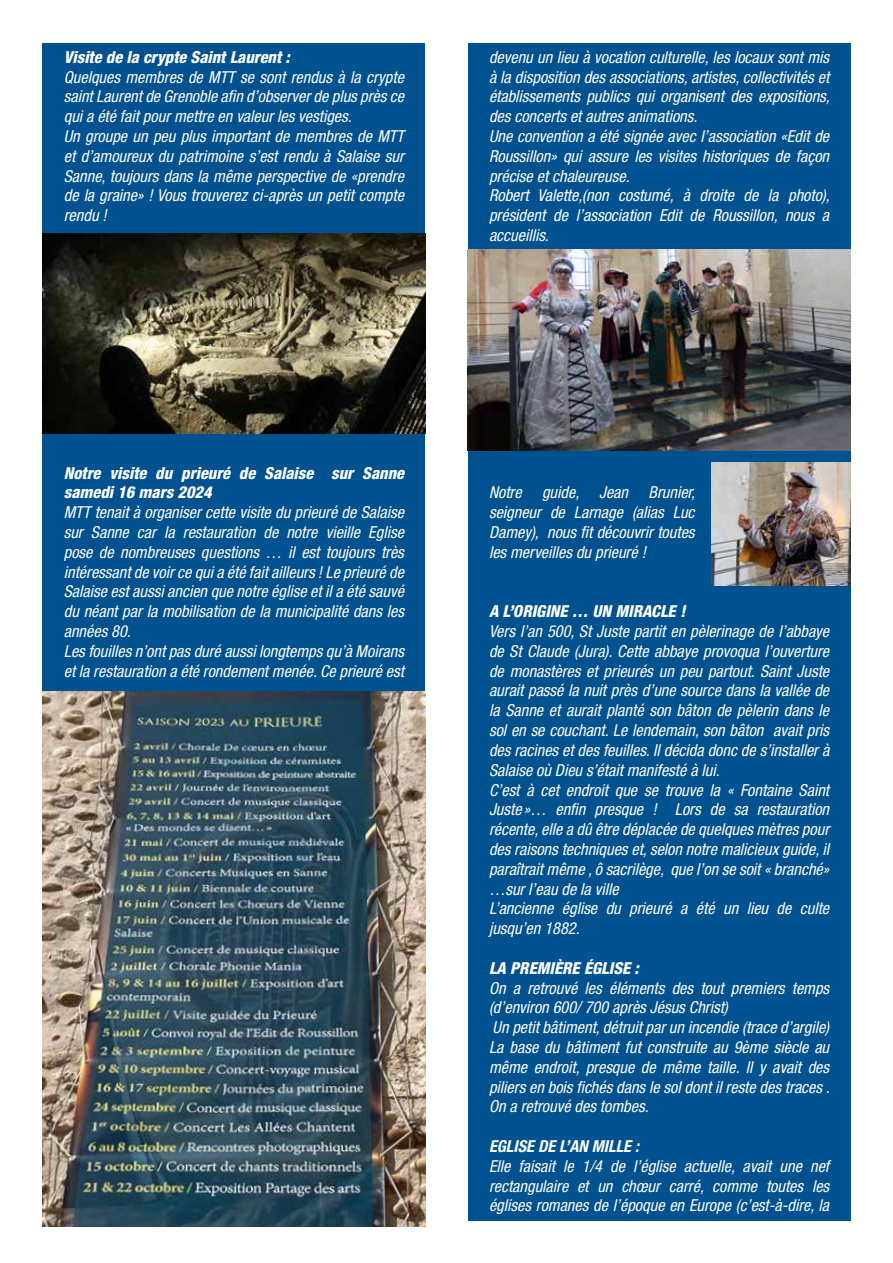
<style>
.page{position:relative;width:893px;height:1263px;background:#fff}
.page>*{position:absolute;margin:0;border:0;box-sizing:border-box;transform-origin:0 0}
.t1{font:italic condensed 16.5px/19.8px "Helvetica Neue LT Std";color:#fff}
.t2{font:italic 800 condensed 16.5px/19.8px "Helvetica Neue LT Std";color:#fff}
.t3{font:italic 700 condensed 16.5px "Helvetica Neue LT Std";color:#fff}
</style>
<div class="page">
<div style="left:43px;top:43px;width:382px;height:1177px;background:#00518f"></div>
<div style="left:468px;top:43px;width:382px;height:1177px;background:#00518f"></div>
<img style="left:43px;top:692px;width:382px;height:534px">
<img style="left:468px;top:249px;width:382px;height:201px">
<img style="left:711px;top:462px;width:139px;height:123px">
<img style="left:43px;top:233px;width:382px;height:201px">
<p class="t2" style="left:64px;top:47px;width:227px">Visite de la crypte Saint Laurent :</p>
<p class="t1" style="left:64px;top:67px;width:342px">Quelques membres de MTT se sont rendus à la crypte saint Laurent de Grenoble afin d’observer de plus près ce qui a été fait pour mettre en valeur les vestiges.<br>Un groupe un peu plus important de membres de MTT et d’amoureux du patrimoine s’est rendu à Salaise sur Sanne, toujours dans la même perspective de «prendre de la graine» ! Vous trouverez ci-après un petit compte rendu !</p>
<p class="t1" style="left:489px;top:47px;width:342px">devenu un lieu à vocation culturelle, les locaux sont mis à la disposition des associations, artistes, collectivités et établissements publics qui organisent des expositions, des concerts et autres animations.<br>Une convention a été signée avec l’association «Edit de Roussillon» qui assure les visites historiques de façon précise et chaleureuse.<br>Robert Valette,(non costumé, à droite de la photo), président de l’association Edit de Roussillon, nous a accueillis.</p>
<p class="t2" style="left:64px;top:463px;width:342px">Notre visite du prieuré de Salaise sur Sanne samedi 16 mars 2024</p>
<p class="t1" style="left:64px;top:503px;width:342px">MTT tenait à organiser cette visite du prieuré de Salaise sur Sanne car la restauration de notre vieille Eglise pose de nombreuses questions … il est toujours très intéressant de voir ce qui a été fait ailleurs ! Le prieuré de Salaise est aussi ancien que notre église et il a été sauvé du néant par la mobilisation de la municipalité dans les années 80.<br>Les fouilles n’ont pas duré aussi longtemps qu’à Moirans et la restauration a été rondement menée. Ce prieuré est</p>
<p class="t1" style="left:489px;top:483px;width:208px;text-align:justify">Notre guide, Jean Brunier, seigneur de Larnage (alias Luc Damey), nous fit découvrir toutes les merveilles du prieuré !</p>
<p class="t2" style="left:489px;top:601px;width:198px">A L’ORIGINE … UN MIRACLE !</p>
<p class="t1" style="left:489px;top:622px;width:342px">Vers l’an 500, St Juste partit en pèlerinage de l’abbaye de St Claude (Jura). Cette abbaye provoqua l’ouverture de monastères et prieurés un peu partout. Saint Juste aurait passé la nuit près d’une source dans la vallée de la Sanne et aurait planté son bâton de pèlerin dans le sol en se couchant. Le lendemain, son bâton avait pris des racines et des feuilles. Il décida donc de s’installer à Salaise où Dieu s’était manifesté à lui.<br>C’est à cet endroit que se trouve la « Fontaine Saint Juste »… enfin presque ! Lors de sa restauration récente, elle a dû être déplacée de quelques mètres pour des raisons techniques et, selon notre malicieux guide, il paraîtrait même , ô sacrilège, que l’on se soit « branché» …sur l’eau de la ville<br>L’ancienne église du prieuré a été un lieu de culte jusqu’en 1882.</p>
<p class="t2" style="left:489px;top:958px;width:151px">LA PREMIÈRE ÉGLISE :</p>
<p class="t1" style="left:489px;top:978px;width:342px">On a retrouvé les éléments des tout premiers temps (d’environ 600/ 700 après Jésus Christ)<br>Un petit bâtiment, détruit par un incendie (trace d’argile)<br>La base du bâtiment fut construite au 9ème siècle au même endroit, presque de même taille. Il y avait des piliers en bois fichés dans le sol dont il reste des traces .<br>On a retrouvé des tombes.</p>
<p class="t3" style="left:489px;top:1136px;width:151px">EGLISE DE L’AN MILLE :</p>
<p class="t1" style="left:489px;top:1156px;width:342px;text-align:justify">Elle faisait le 1/4 de l’église actuelle, avait une nef rectangulaire et un chœur carré, comme toutes les églises romanes de l’époque en Europe (c’est-à-dire, la</p>
</div>
